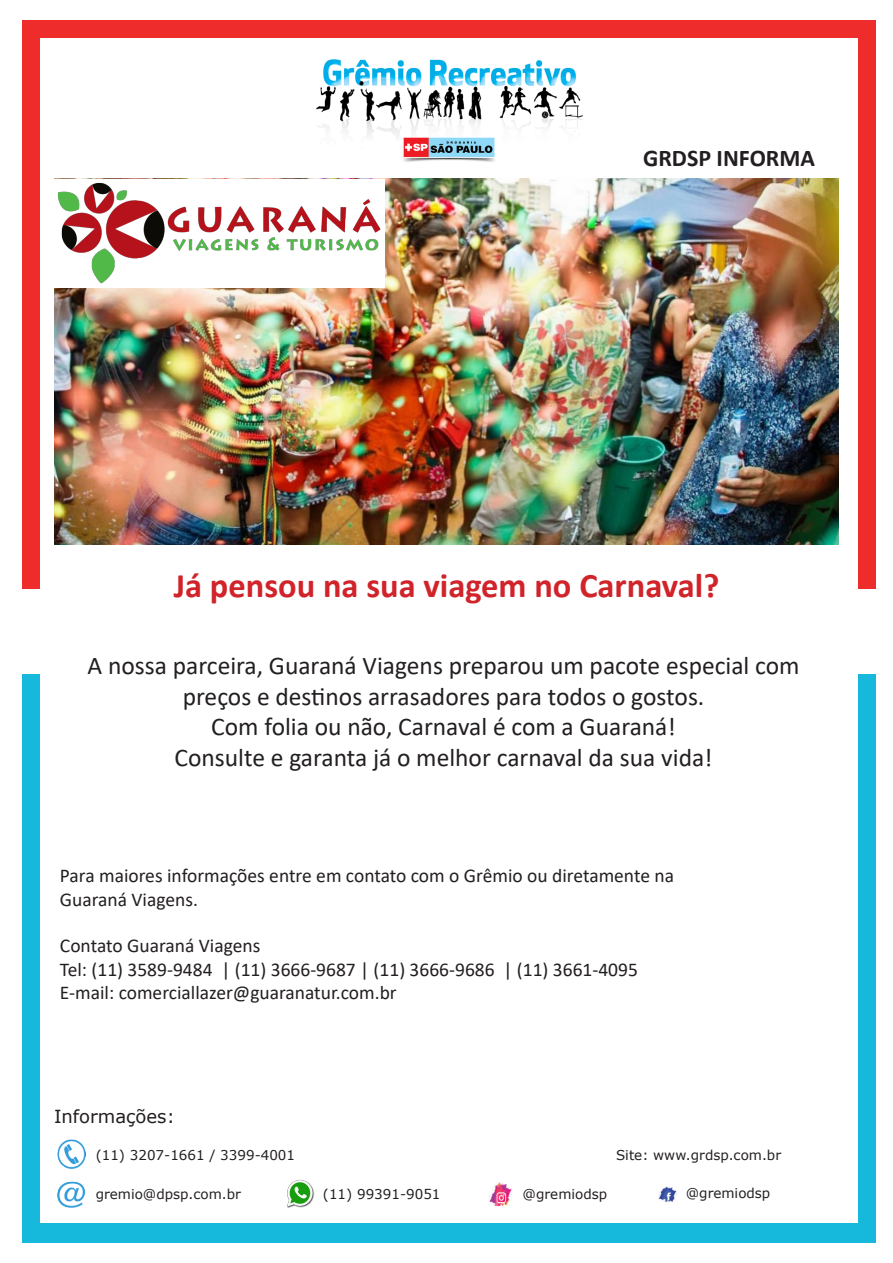
<style>
.page{position:relative;width:893px;height:1263px;background:#fff}
.page>*{position:absolute;margin:0;border:0;box-sizing:border-box;transform-origin:0 0}
.t1{font:700 34.5px "Calibri";color:#d1232a}
.t2{font:25.5px "Calibri";color:#231f20}
.t3{font:700 24px "Calibri";color:#231f20}
.t4{font:19.5px/23.4px "Calibri";color:#231f20}
.t5{font:18px "Verdana";color:#231f20}
.t6{font:13.5px "Verdana";color:#231f20}
</style>
<div class="page">
<div style="left:858px;top:20px;width:17px;height:569px;background:#ee2c2b"></div>
<div style="left:23px;top:674px;width:17px;height:569px;background:#16b9db"></div>
<img style="left:306px;top:37px;width:286px;height:142px">
<div style="left:858px;top:674px;width:17px;height:569px;background:#16b9db"></div>
<div style="left:23px;top:20px;width:852px;height:17px;background:#ee2c2b"></div>
<div style="left:23px;top:1223px;width:852px;height:20px;background:#16b9db"></div>
<div style="left:23px;top:20px;width:17px;height:569px;background:#ee2c2b"></div>
<img style="left:658px;top:1186px;width:19px;height:17px">
<img style="left:57px;top:1140px;width:29px;height:28px">
<img style="left:489px;top:1182px;width:23px;height:24px">
<img style="left:286px;top:1180px;width:28px;height:28px">
<img style="left:57px;top:1182px;width:28px;height:26px">
<img style="left:54px;top:179px;width:785px;height:365px">
<img style="left:54px;top:179px;width:330px;height:109px">
<p class="t3" style="left:643px;top:141px;width:173px">GRDSP INFORMA</p>
<p class="t1" style="left:174px;top:561px;width:547px">Já pensou na sua viagem no Carnaval?</p>
<p class="t2" style="left:87px;top:648px;width:714px">A nossa parceira, Guaraná Viagens preparou um pacote especial com</p>
<p class="t2" style="left:183px;top:678px;width:523px">preços e destinos arrasadores para todos o gostos.</p>
<p class="t2" style="left:211px;top:709px;width:466px">Com folia ou não, Carnaval é com a Guaraná!</p>
<p class="t2" style="left:174px;top:740px;width:540px">Consulte e garanta já o melhor carnaval da sua vida!</p>
<p class="t4" style="left:60px;top:863px;width:616px">Para maiores informações entre em contato com o Grêmio ou diretamente na<br>Guaraná Viagens.</p>
<p class="t4" style="left:60px;top:934px;width:202px">Contato Guaraná Viagens</p>
<p class="t4" style="left:60px;top:957px;width:579px">Tel: (11) 3589-9484 | (11) 3666-9687 | (11) 3666-9686 | (11) 3661-4095</p>
<p class="t4" style="left:60px;top:980px;width:338px">E-mail: comerciallazer@guaranatur.com.br</p>
<p class="t5" style="left:54px;top:1104px;width:122px">Informações:</p>
<p class="t6" style="left:96px;top:1145px;width:201px">(11) 3207-1661 / 3399-4001</p>
<p class="t6" style="left:96px;top:1185px;width:147px">gremio@dpsp.com.br</p>
<p class="t6" style="left:323px;top:1185px;width:119px">(11) 99391-9051</p>
<p class="t6" style="left:523px;top:1185px;width:86px">@gremiodsp</p>
<p class="t6" style="left:686px;top:1184px;width:86px">@gremiodsp</p>
<p class="t6" style="left:616px;top:1145px;width:167px">Site: www.grdsp.com.br</p>
</div>
